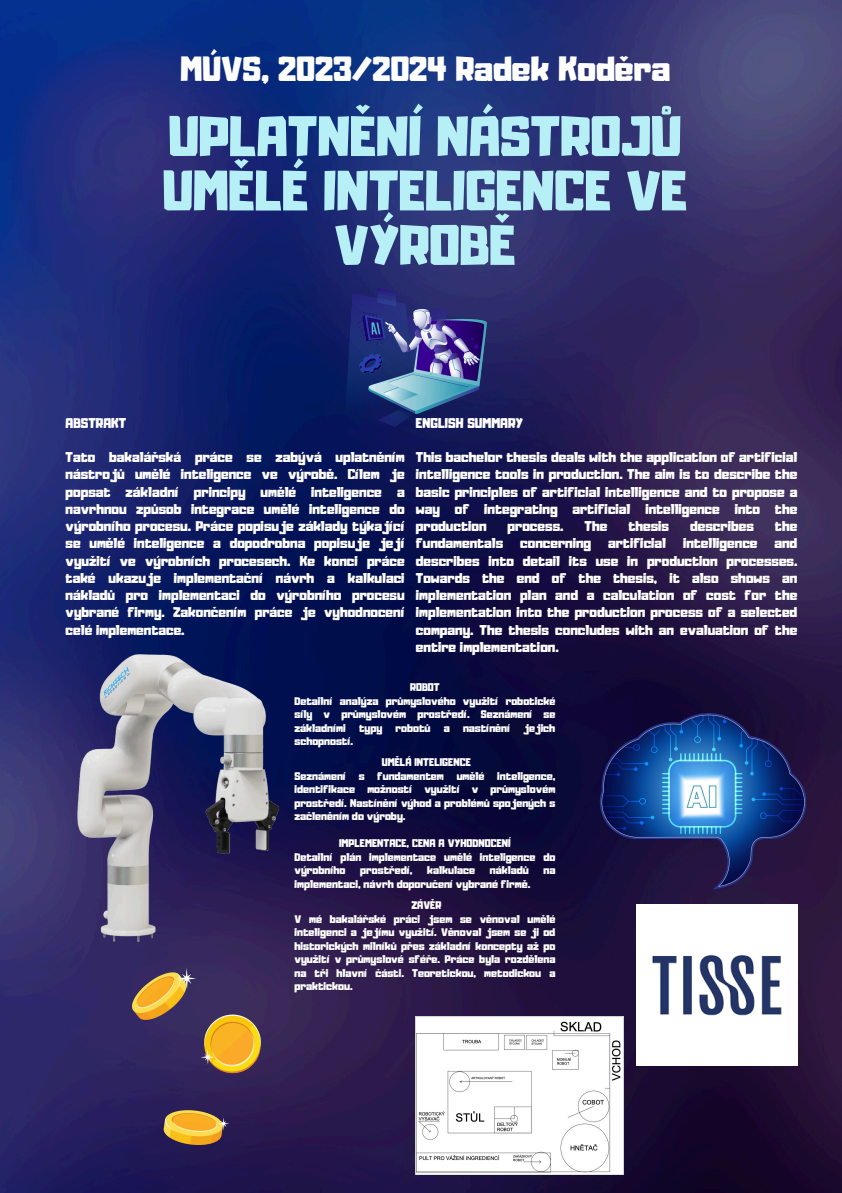
<style>
.page{position:relative;width:842px;height:1193px;background:#fff}
.page>*{position:absolute;margin:0;border:0;box-sizing:border-box;transform-origin:0 0}
.t1{font:50px/54.4px "Adumu";color:#b7eff6;text-align:center}
.t2{font:30.7px "Adumu";color:#fff}
.t3{font:12.5px/17.2px "Adumu";color:#fff;text-align:justify}
.t4{font:9.8px/13.5px "Adumu";color:#fff;text-align:justify}
</style>
<div class="page">
<img style="left:0;top:0;width:842px;height:1192px">
<img style="left:345px;top:288px;width:141px;height:139px">
<img style="left:66px;top:644px;width:222px;height:308px">
<img style="left:596px;top:692px;width:209px;height:212px">
<img style="left:132px;top:968px;width:128px;height:175px">
<img style="left:416px;top:1015px;width:208px;height:158px">
<img style="left:637px;top:904px;width:160px;height:161px">
<p class="t2" style="left:181px;top:57px;width:491px">MÚVS, 2023/2024 Radek Koděra</p>
<p class="t1" style="left:163px;top:114px;width:526px">UPLATNĚNÍ NÁSTROJŮ<br>UMĚLÉ INTELIGENCE VE<br>VÝROBĚ</p>
<p class="t3" style="left:416px;top:415px;width:109px">ENGLISH SUMMARY</p>
<p class="t3" style="left:416px;top:449px;width:383px">This bachelor thesis deals with the application of artificial intelligence tools in production. The aim is to describe the basic principles of artificial intelligence and to propose a way of integrating artificial intelligence into the production</p>
<h1 class="t3" style="left:66px;top:415px;width:62px">ABSTRAKT</h1>
<p class="t3" style="left:66px;top:449px;width:340px">Tato bakalářská práce se zabývá uplatněním nástrojů umělé inteligence ve výrobě. Cílem je popsat základní principy umělé inteligence a navrhnou způsob integrace umělé inteligence do výrobního procesu. Práce popisuje základy týkající se umělé inteligence a dopodrobna popisuje její využití ve výrobních procesech. Ke konci práce také ukazuje implementační návrh a kalkulaci nákladů pro implementaci do výrobního procesu vybrané firmy. Zakončením práce je vyhodnocení celé implementace.</p>
<p class="t3" style="left:508px;top:518px;width:57px">process.</p>
<p class="t3" style="left:584px;top:518px;width:24px">The</p>
<p class="t3" style="left:628px;top:518px;width:42px">thesis</p>
<p class="t3" style="left:690px;top:518px;width:65px">describes</p>
<p class="t3" style="left:775px;top:518px;width:24px">the</p>
<p class="t3" style="left:416px;top:536px;width:383px;text-indent:359px">and describes into detail its use in production processes.<br>Towards the end of the thesis, it also shows an implementation plan and a calculation of cost for the implementation into the production process of a selected company. The thesis concludes with an evaluation of the entire implementation.</p>
<p class="t4" style="left:410px;top:681px;width:31px">ROBOT</p>
<p class="t4" style="left:294px;top:695px;width:262px">Detailní analýza průmyslového využití robotické síly v průmyslovém prostředí. Seznámení se základními</p>
<p class="t3" style="left:416px;top:536px;width:89px">fundamentals</p>
<p class="t3" style="left:520px;top:536px;width:72px">concerning</p>
<p class="t3" style="left:608px;top:536px;width:60px">artificial</p>
<p class="t3" style="left:683px;top:536px;width:76px">intelligence</p>
<p class="t4" style="left:359px;top:722px;width:25px">typy</p>
<p class="t4" style="left:396px;top:722px;width:37px">robotů</p>
<p class="t4" style="left:444px;top:722px;width:8px">a</p>
<p class="t4" style="left:463px;top:722px;width:49px">nastínění</p>
<p class="t4" style="left:523px;top:722px;width:33px">jejich</p>
<p class="t4" style="left:294px;top:735px;width:60px">schopností.</p>
<p class="t4" style="left:382px;top:756px;width:90px">UMĚLÁ INTELIGENCE</p>
<p class="t4" style="left:294px;top:770px;width:53px">Seznámení</p>
<p class="t4" style="left:359px;top:770px;width:7px">s</p>
<p class="t4" style="left:377px;top:770px;width:68px">fundamentem</p>
<p class="t4" style="left:457px;top:770px;width:29px">umělé</p>
<p class="t4" style="left:294px;top:770px;width:262px;text-indent:203px">inteligence, identifikace možností využití v průmyslovém prostředí. Nastínění výhod a problémů spojených s začleněním do výroby.</p>
<p class="t4" style="left:339px;top:837px;width:173px">IMPLEMENTACE, CENA A VYHODNOCENÍ</p>
<p class="t4" style="left:294px;top:850px;width:262px">Detailní plán implementace umělé inteligence do výrobního</p>
<p class="t4" style="left:360px;top:864px;width:54px">prostředí,</p>
<p class="t4" style="left:427px;top:864px;width:49px">kalkulace</p>
<p class="t4" style="left:490px;top:864px;width:40px">nákladů</p>
<p class="t4" style="left:543px;top:864px;width:13px">na</p>
<p class="t4" style="left:294px;top:877px;width:237px">implementaci, návrh doporučení vybrané firmě.</p>
<p class="t4" style="left:411px;top:899px;width:31px">ZÁVĚR</p>
<p class="t4" style="left:294px;top:912px;width:262px">V mé bakalářské práci jsem se věnoval umělé inteligenci a jejímu využití. Věnoval jsem se ji od historických milníků přes základní koncepty až po využití v průmyslové sféře. Práce byla rozdělena na tři hlavní části. Teoretickou, metodickou a praktickou.</p>
</div>
